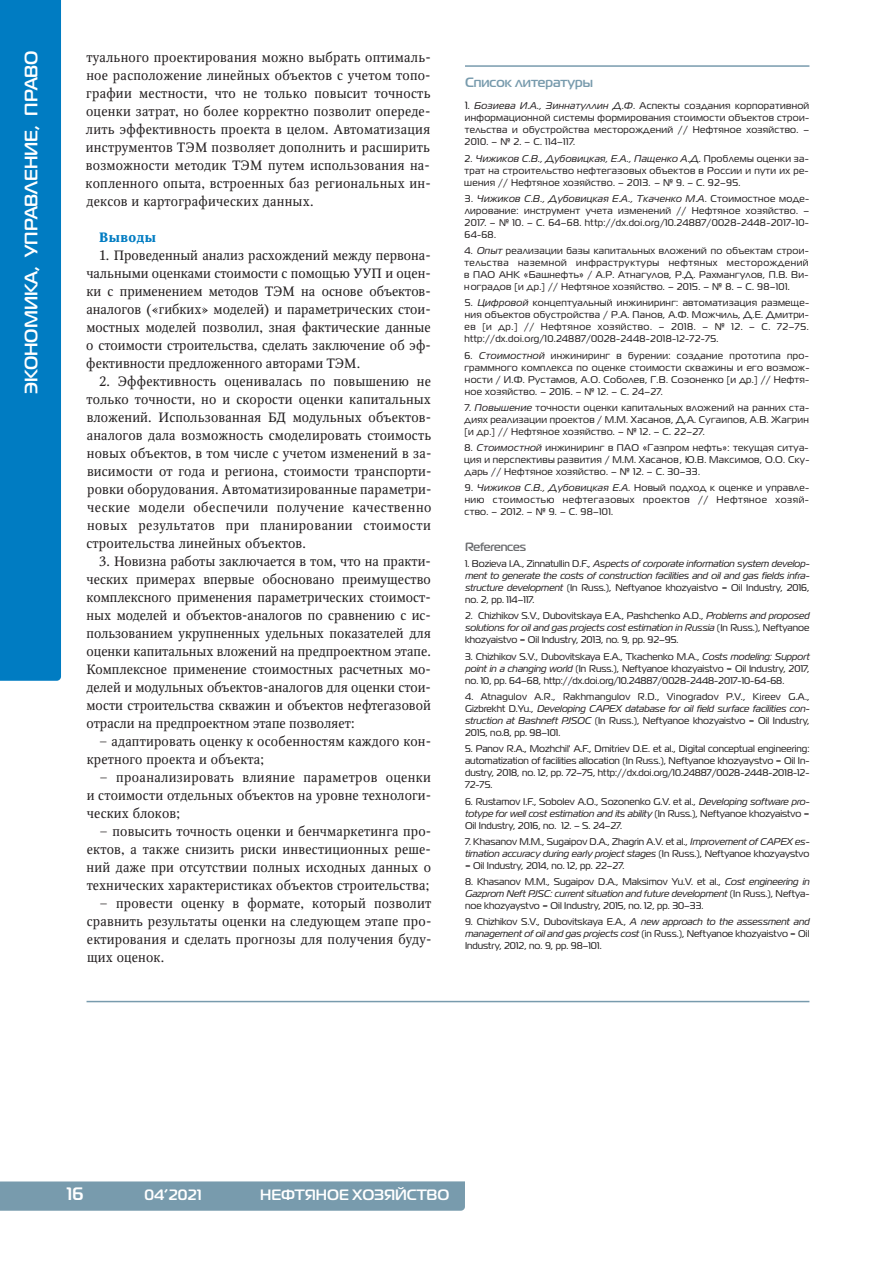
<style>
.page{position:relative;width:896px;height:1266px;background:#fff}
.page>*{position:absolute;margin:0;border:0;box-sizing:border-box;transform-origin:0 0}
.t1{font:700 18px "Magistral C";color:#fff}
.t2{font:700 15px "Magistral C";color:#fff}
.t3{font:13.5px/18px "Octava C";letter-spacing:.01em;color:#231f20;text-align:justify}
.t4{font:700 13.5px "Magistral C";color:#789bad}
.t5{font:700 13.5px "Octava";letter-spacing:.03em;color:#007cc2}
.t6{font:700 12px "Magistral C";letter-spacing:-.02em;color:#6c6d70}
.t7{font:9.75px/12px "Magistral";letter-spacing:.03em;color:#231f20;text-align:justify}
.t8{font:9.75px/12px "Magistral";color:#231f20}
.t9{font:italic 9.75px/12px "Magistral";color:#231f20}
.s1{font-size:10.5px}
.s2{font-style:italic}
.s3{font-style:normal}
</style>
<div class="page">
<div style="left:0;top:1181px;width:465px;height:30px;background:#789bad"></div>
<hr style="left:465px;top:65px;width:344px;height:2px;background:#789bad">
<hr style="left:87px;top:1001px;width:722px;height:1px;background:#789bad">
<div style="left:0;top:0;width:61px;height:681px;background:#007cc2"></div>
<h1 class="t1" style="left:21px;top:394px;width:345px;rotate:-90deg">ЭКОНОМИКА, УПРАВЛЕНИЕ, ПРАВО</h1>
<p class="t3" style="left:86px;top:50px;width:347px">туального проектирования можно выбрать оптималь&shy;ное расположение линейных объектов с учетом топо&shy;графии местности, что не только повысит точность оценки затрат, но более корректно позволит опереде&shy;лить эффективность проекта в целом. Автоматизация инструментов ТЭМ позволяет дополнить и расширить возможности методик ТЭМ путем использования на&shy;копленного опыта, встроенных баз региональных ин&shy;дексов и картографических данных.</p>
<h3 class="t5" style="left:99px;top:232px;width:58px">Выводы</h3>
<p class="t3" style="left:86px;top:248px;width:346px;text-indent:13px">1. Проведенный анализ расхождений между первона&shy;чальными оценками стоимости с помощью УУП и оцен&shy;ки с применением методов ТЭМ на основе объектов&shy;аналогов («гибких» моделей) и параметрических стои&shy;мостных моделей позволил, зная фактические данные о стоимости строительства, сделать заключение об эф&shy;фективности предложенного авторами ТЭМ.</p>
<p class="t3" style="left:86px;top:374px;width:347px;text-indent:13px">2. Эффективность оценивалась по повышению не только точности, но и скорости оценки капитальных вложений. Использованная БД модульных объектов&shy;аналогов дала возможность смоделировать стоимость новых объектов, в том числе с учетом изменений в за&shy;висимости от года и региона, стоимости транспорти&shy;ровки оборудования. Автоматизированные параметри&shy;ческие модели обеспечили получение качественно новых результатов при планировании стоимости строительства линейных объектов.</p>
<p class="t3" style="left:86px;top:554px;width:346px;text-indent:13px">3. Новизна работы заключается в том, что на практи&shy;ческих примерах впервые обосновано преимущество комплексного применения параметрических стоимост&shy;ных моделей и объектов-аналогов по сравнению с ис&shy;пользованием укрупненных удельных показателей для оценки капитальных вложений на предпроектном этапе.<br>Комплексное применение стоимостных расчетных мо&shy;делей и модульных объектов-аналогов для оценки стои&shy;мости строительства скважин и объектов нефтегазовой отрасли на предпроектном этапе позволяет:</p>
<h3 class="t3" style="left:87px;top:734px;width:346px;text-indent:13px">– адаптировать оценку к особенностям каждого кон&shy;кретного проекта и объекта;</h3>
<h3 class="t3" style="left:87px;top:770px;width:346px;text-indent:13px">– проанализировать влияние параметров оценки и стоимости отдельных объектов на уровне технологи&shy;ческих блоков;</h3>
<h3 class="t3" style="left:87px;top:824px;width:346px;text-indent:13px">– повысить точность оценки и бенчмаркетинга про&shy;ектов, а также снизить риски инвестиционных реше&shy;ний даже при отсутствии полных исходных данных о технических характеристиках объектов строительства;</h3>
<h3 class="t3" style="left:87px;top:896px;width:346px;text-indent:13px">– провести оценку в формате, который позволит сравнить результаты оценки на следующем этапе про&shy;ектирования и сделать прогнозы для получения буду&shy;щих оценок.</h3>
<h3 class="t4" style="left:465px;top:75px;width:129px">Список литературы</h3>
<p class="t7" style="left:465px;top:101px;width:346px"><span class="s1">1</span>. <span class="s2">Бозиева И.А., Зиннатуллин Д.Ф.</span> Аспекты создания корпоративной информационной системы формирования стоимости объектов строи&shy;тельства и обустройства месторождений // Нефтяное хозяйство. – 2010. – № 2. – С. 114–117.</p>
<p class="t7" style="left:464px;top:153px;width:346px">2. <span class="s2">Чижиков С.В., Дубовицкая, Е.А., Пащенко А.Д.</span> Проблемы оценки за&shy;трат на строительство нефтегазовых объектов в России и пути их ре&shy;шения // Нефтяное хозяйство. – 2013. – № 9. – С. 92–95.</p>
<p class="t7" style="left:464px;top:193px;width:346px">3. <span class="s2">Чижиков С.В., Дубовицкая Е.А., Ткаченко М.А.</span> Стоимостное моде&shy;лирование: инструмент учета изменений // Нефтяное хозяйство. – 2017. – № 10. – С. 64–68. http://dx.doi.org/10.24887/0028-2448-2017-10- 64-68.</p>
<p class="t7" style="left:464px;top:246px;width:346px">4. <span class="s2">Опыт</span> реализации базы капитальных вложений по объектам строи&shy;тельства наземной инфраструктуры нефтяных месторождений в ПАО АНК «Башнефть» / А.Р. Атнагулов, Р.Д. Рахмангулов, П.В. Ви&shy;ноградов [и др.] // Нефтяное хозяйство. – 2015. – № 8. – С. 98–101.</p>
<p class="t7" style="left:464px;top:298px;width:346px">5. <span class="s2">Цифровой</span> концептуальный инжиниринг: автоматизация размеще&shy;ния объектов обустройства / Р.А. Панов, А.Ф. Можчиль, Д.Е. Дмитри&shy;ев [и др.] // Нефтяное хозяйство. – 2018. – № 12. – С. 72–75. http://dx.doi.org/10.24887/0028-2448-2018-12-72-75.</p>
<p class="t7" style="left:464px;top:350px;width:347px">6. <span class="s2">Стоимостной</span> инжиниринг в бурении: создание прототипа про&shy;граммного комплекса по оценке стоимости скважины и его возмож&shy;ности / И.Ф. Рустамов, А.О. Соболев, Г.В. Созоненко [и др.] // Нефтя&shy;ное хозяйство. – 2016. – № 12. – С. 24–27.</p>
<p class="t7" style="left:464px;top:402px;width:346px">7. <span class="s2">Повышение</span> точности оценки капитальных вложений на ранних ста&shy;диях реализации проектов / М.М. Хасанов, Д.А. Сугаипов, А.В. Жагрин [и др.] // Нефтяное хозяйство. – № 12. – С. 22–27.</p>
<p class="t7" style="left:464px;top:443px;width:347px">8. <span class="s2">Стоимостной</span> инжиниринг в ПАО «Газпром нефть»: текущая ситуа&shy;ция и перспективы развития / М.М. Хасанов, Ю.В. Максимов, О.О. Ску&shy;дарь // Нефтяное хозяйство. – № 12. – С. 30–33.</p>
<p class="t7" style="left:465px;top:483px;width:346px">9. <span class="s2">Чижиков С.В., Дубовицкая Е.А.</span> Новый подход к оценке и управле&shy;нию стоимостью нефтегазовых проектов // Нефтяное хозяй&shy;ство. – 2012. – № 9. – С. 98–101.</p>
<p class="t6" style="left:465px;top:540px;width:63px">References</p>
<p class="t9" style="left:465px;top:559px;width:346px"><span class="s3">1. Bozieva I.A., Zinnatullin D.F.,</span> Aspects of corporate information system develop&shy;ment to generate the costs of construction facilities and oil and gas fields infra&shy;structure development <span class="s3">(In Russ.), Neftyanoe khozyaistvo = Oil Industry, 2016, no. 2, pp. 114–117.</span></p>
<p class="t7" style="left:465px;top:611px;width:346px">2. Chizhikov S.V., Dubovitskaya E.A., Pashchenko A.D., <span class="s2">Problems and proposed solutions for oil and gas projects cost estimation in Russia</span> (In Russ.), Neftyanoe khozyaistvo = Oil Industry, 2013, no. 9, pp. 92–95.</p>
<p class="t7" style="left:465px;top:651px;width:346px">3. Chizhikov S.V., Dubovitskaya E.A., Tkachenko M.A., <span class="s2">Costs modeling: Support point in a changing world</span> (In Russ.), Neftyanoe khozyaistvo = Oil Industry, 2017, no. 10, pp. 64–68, http://dx.doi.org/10.24887/0028-2448-2017-10-64-68.</p>
<p class="t7" style="left:465px;top:691px;width:346px;text-align:left">4. Atnagulov A.R., Rakhmangulov R.D., Vinogradov P.V., Kireev G.A., Gizbrekht D.Yu., <span class="s2">Developing CAPEX database for oil field surface facilities con&shy;struction at Bashneft PJSOC</span> (In Russ.), Neftyanoe khozyaistvo = Oil Industry, 2015, no.8, pp. 98–101.</p>
<p class="t7" style="left:465px;top:744px;width:346px">5. Panov R.A., Mozhchil' A.F., Dmitriev D.E. et al., Digital conceptual engineering: automatization of facilities allocation (In Russ.), Neftyanoe khozyaystvo = Oil In&shy;dustry, 2018, no. 12, pp. 72–75, http://dx.doi.org/10.24887/0028-2448-2018-12- 72-75.</p>
<p class="t8" style="left:465px;top:796px;width:346px">6. Rustamov I.F., Sobolev A.O., Sozonenko G.V. et al., <span class="s2">Developing software pro&shy;totype for well cost estimation and its ability</span> (In Russ.), Neftyanoe khozyaistvo =<br>Oil Industry, 2016, no. 12. – S. 24–27.</p>
<p class="t8" style="left:465px;top:836px;width:346px">7. Khasanov M.M., Sugaipov D.A., Zhagrin A.V. et al., <span class="s2">Improvement of CAPEX es&shy;timation accuracy during early project stages</span> (In Russ.), Neftyanoe khozyaystvo = Oil Industry, 2014, no. 12, pp. 22–27.</p>
<p class="t7" style="left:465px;top:876px;width:346px">8. Khasanov M.M., Sugaipov D.A., Maksimov Yu.V. et al., <span class="s2">Cost engineering in Gazprom Neft PJSC: current situation and future development</span> (In Russ.), Neftya&shy;noe khozyaystvo = Oil Industry, 2015, no. 12, pp. 30–33.</p>
<p class="t7" style="left:465px;top:917px;width:346px">9. Chizhikov S.V., Dubovitskaya E.A., <span class="s2">A new approach to the assessment and management of oil and gas projects cost</span> (in Russ.), Neftyanoe khozyaistvo = Oil Industry, 2012, no. 9, pp. 98–101.</p>
<h1 class="t1" style="left:67px;top:1183px;width:18px">16</h1>
<h2 class="t2" style="left:145px;top:1186px;width:58px">04’2021</h2>
<h2 class="t2" style="left:260px;top:1186px;width:191px">НЕФТЯНОЕ ХОЗЯЙСТВО</h2>
</div>
